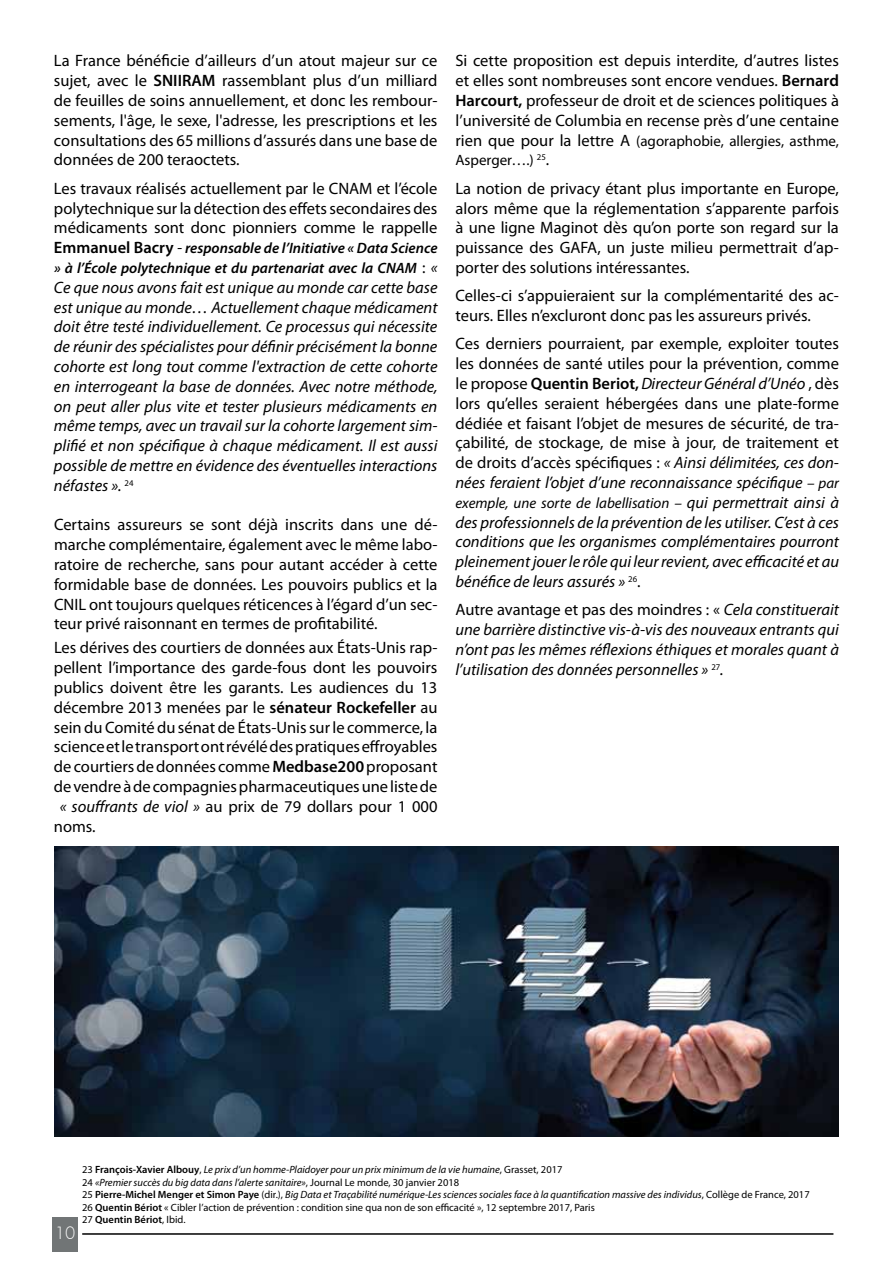
<style>
.page{position:relative;width:893px;height:1263px;background:#fff}
.page>*{position:absolute;margin:0;border:0;box-sizing:border-box;transform-origin:0 0}
.t1{font:16.5px/19.8px "Myriad Pro";color:#000;text-align:justify}
.t2{font:italic 16.5px/19.8px "Myriad Pro";color:#000;text-align:justify}
.t3{font:300 16.5px "Futura";color:#fff}
.t4{font:italic 600 15px/19.8px "Myriad Pro";color:#000}
.t5{font:15px/19.8px "Myriad Pro";color:#000}
.t6{font:italic 15px "Myriad Pro";color:#000}
.t7{font:italic 10.5px/12.6px "Myriad Pro";color:#000}
.s1{font-weight:600}
.s2{font-style:normal;font-size:16.5px}
.s3{font-weight:400;font-size:16.5px}
.s4{font-weight:400;font-style:normal;font-size:16.5px}
.s5{font-style:italic}
.s6{font-size:16.5px}
.s7{font-style:italic;font-size:15px}
.s8{font-style:normal}
.s9{font-weight:600;font-style:normal}
</style>
<div class="page">
<hr style="left:82px;top:1233px;width:751px;height:2px;background:#000">
<div style="left:52px;top:1217px;width:26px;height:34px;background:#717576"></div>
<img style="left:54px;top:847px;width:785px;height:289px">
<p class="t1" style="left:54px;top:51px;width:385px">La France bénéficie d’ailleurs d’un atout majeur sur ce sujet, avec le <span class="s1">SNIIRAM</span> rassemblant plus d’un milliard de feuilles de soins annuellement, et donc les rembour&shy;sements, l'âge, le sexe, l'adresse, les prescriptions et les consultations des 65 millions d’assurés dans une base de données de 200 teraoctets.</p>
<p class="t1" style="left:54px;top:178px;width:385px">Les travaux réalisés actuellement par le CNAM et l’école polytechnique sur la détection des effets secondaires des médicaments sont donc pionniers comme le rappelle</p>
<p class="t4" style="left:54px;top:238px;width:385px"><span class="s2">Emmanuel Bacry</span> <span class="s3">-</span> responsable de l’Initiative « Data Science » à l’École polytechnique et du partenariat avec la CNAM <span class="s4">:</span> <span class="s3">«</span></p>
<p class="t2" style="left:54px;top:277px;width:385px">Ce que nous avons fait est unique au monde car cette base est unique au monde… Actuellement chaque médicament doit être testé individuellement. Ce processus qui nécessite de réunir des spécialistes pour définir précisément la bonne cohorte est long tout comme l'extraction de cette cohorte en interrogeant la base de données. Avec notre méthode, on peut aller plus vite et tester plusieurs médicaments en même temps, avec un travail sur la cohorte largement sim&shy;plifié et non spécifique à chaque médicament. Il est aussi possible de mettre en évidence des éventuelles interactions néfastes ». <sup>24</sup></p>
<p class="t1" style="left:54px;top:515px;width:385px">Certains assureurs se sont déjà inscrits dans une dé&shy;marche complémentaire, également avec le même labo&shy;ratoire de recherche, sans pour autant accéder à cette formidable base de données. Les pouvoirs publics et la CNIL ont toujours quelques réticences à l’égard d’un sec&shy;teur privé raisonnant en termes de profitabilité.</p>
<p class="t1" style="left:54px;top:638px;width:385px">Les dérives des courtiers de données aux états-Unis rap-</p>
<p class="t1" style="left:54px;top:657px;width:385px">pellent l’importance des garde-fous dont les pouvoirs</p>
<p class="t1" style="left:54px;top:677px;width:385px">publics doivent être les garants. Les audiences du 13</p>
<p class="t1" style="left:54px;top:697px;width:385px">décembre 2013 menées par le <span class="s1">sénateur Rockefeller</span> au</p>
<p class="t1" style="left:54px;top:717px;width:385px">sein du Comité du sénat de états-Unis sur le commerce, la</p>
<p class="t1" style="left:54px;top:737px;width:385px">science et le transport ont révélé des pratiques effroyables</p>
<p class="t1" style="left:54px;top:756px;width:385px">de courtiers de données comme <span class="s1">Medbase200</span> proposant</p>
<p class="t1" style="left:54px;top:776px;width:385px">de vendre à de compagnies pharmaceutiques une liste de</p>
<p class="t1" style="left:60px;top:796px;width:379px"><span class="s5">« souffrants de viol »</span> au prix de 79 dollars pour 1 000</p>
<p class="t1" style="left:54px;top:816px;width:43px">noms.</p>
<p class="t1" style="left:455px;top:51px;width:385px">Si cette proposition est depuis interdite, d’autres listes et elles sont nombreuses sont encore vendues. <span class="s1">Bernard Harcourt,</span> professeur de droit et de sciences politiques à l’université de Columbia en recense près d’une centaine</p>
<p class="t5" style="left:455px;top:130px;width:385px"><span class="s6">rien que pour la lettre A</span> (agoraphobie, allergies, asthme,<br>Asperger….) <sup>25</sup><span class="s6">.</span></p>
<p class="t1" style="left:455px;top:178px;width:385px">La notion de privacy étant plus importante en Europe, alors même que la réglementation s’apparente parfois à une ligne Maginot dès qu’on porte son regard sur la puissance des GAFA, un juste milieu permettrait d’ap&shy;porter des solutions intéressantes.</p>
<p class="t1" style="left:455px;top:285px;width:385px">Celles-ci s’appuieraient sur la complémentarité des ac&shy;teurs. Elles n’excluront donc pas les assureurs privés.</p>
<p class="t1" style="left:455px;top:334px;width:385px">Ces derniers pourraient, par exemple, exploiter toutes les données de santé utiles pour la prévention, comme le propose <span class="s1">Quentin Beriot,</span><span class="s5">Directeur Général d’Unéo</span> , dès lors qu’elles seraient hébergées dans une plate-forme dédiée et faisant l’objet de mesures de sécurité, de tra&shy;çabilité, de stockage, de mise à jour, de traitement et de droits d’accès spécifiques : <span class="s5">« Ainsi délimitées, ces don&shy;nées feraient l’objet d’une reconnaissance spécifique</span> <span class="s7">– par</span></p>
<p class="t6" style="left:455px;top:493px;width:385px">exemple, une sorte de labellisation – <span class="s6">qui permettrait ainsi à</span></p>
<p class="t2" style="left:455px;top:512px;width:385px">des professionnels de la prévention de les utiliser. C’est à ces conditions que les organismes complémentaires pourront pleinement jouer le rôle qui leur revient, avec efficacité et au bénéfice de leurs assurés » <sup>26</sup><span class="s8">.</span></p>
<p class="t2" style="left:455px;top:599px;width:385px"><span class="s8">Autre avantage et pas des moindres : «</span> Cela constituerait une barrière distinctive vis-à-vis des nouveaux entrants qui n’ont pas les mêmes réflexions éthiques et morales quant à l’utilisation des données personnelles » <sup>27</sup>.</p>
<p class="t7" style="left:82px;top:1163px;width:729px"><span class="s8">23</span> <span class="s9">François-Xavier Albouy</span><span class="s8">,</span> Le prix d’un homme-Plaidoyer pour un prix minimum de la vie humaine<span class="s8">, Grasset, 2017<br>24</span> «Premier succès du big data dans l’alerte sanitaire»<span class="s8">, Journal Le monde, 30 janvier 2018<br>25</span> <span class="s9">Pierre-Michel Menger et Simon Paye</span> <span class="s8">(dir.),</span> Big Data et Traçabilité numérique-Les sciences sociales face à la quantification massive des individus<span class="s8">, Collège de France, 2017<br>26</span> <span class="s9">Quentin Bériot</span> <span class="s8">« Cibler l’action de prévention : condition sine qua non de son efficacité », 12 septembre 2017, Paris<br>27</span> <span class="s9">Quentin Bériot</span><span class="s8">, Ibid.</span></p>
<p class="t3" style="left:55px;top:1222px;width:22px">10</p>
</div>
